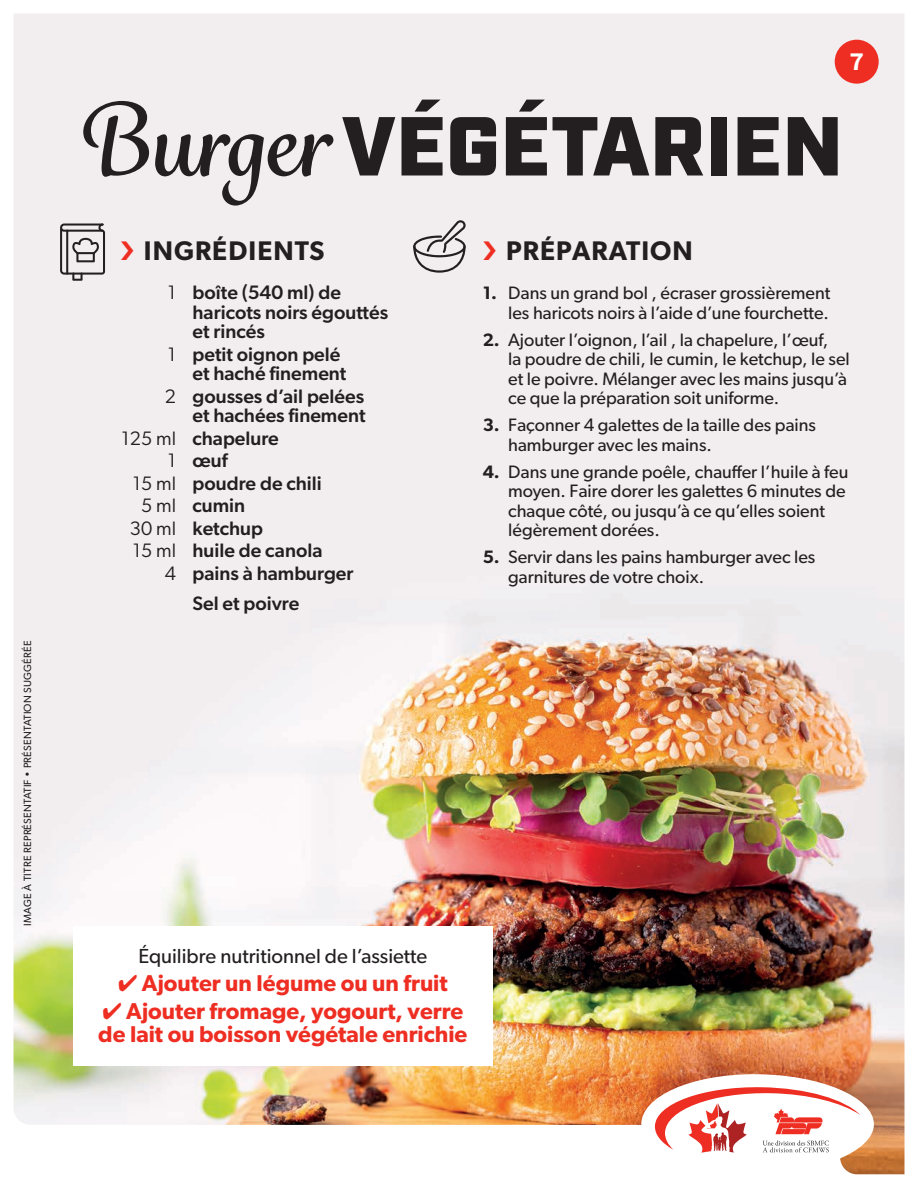
<style>
.page{position:relative;width:918px;height:1188px;background:#fff}
.page>*{position:absolute;margin:0;border:0;box-sizing:border-box;transform-origin:0 0}
.t1{font:900 83.4px "Industry";letter-spacing:.01em;color:#231f20}
.t2{font:600 27px "Gibson";letter-spacing:.04em;color:#231f20}
.t3{font:25.5px "Source Code Variable";color:#fff}
.t4{font:600 22.95px/23px "Gibson";color:#ee2e22}
.t5{font:20.4px "Gibson";color:#231f20}
.t6{font:500 19.5px/19.5px "Gibson";color:#231f20}
.t7{font:18px/19.5px "Gibson";color:#231f20}
.t8{font:10.5px "Gibson";letter-spacing:.025em;color:#231f20}
.s1{font-family:"Grafolita Script";font-weight:700;font-size:97.35px}
.s2{font-weight:400}
.s3{font-weight:600}
</style>
<div class="page">
<img style="left:14px;top:14px;width:890px;height:1160px">
<svg style="left:641px;top:1074px;width:233px;height:100px"></svg>
<div style="left:835px;top:40px;width:44px;height:44px;background:#ee2e22;border-radius:50%"></div>
<div style="left:73px;top:926px;width:420px;height:139px;background:#fff"></div>
<svg style="left:60px;top:224px;width:45px;height:57px;background:#b5b0b2"></svg>
<svg style="left:413px;top:220px;width:53px;height:53px;background:#c7c2c4"></svg>
<svg style="left:121px;top:241px;width:13px;height:19px"></svg>
<svg style="left:483px;top:241px;width:13px;height:19px"></svg>
<p class="t8" style="left:21px;top:926px;width:287px;rotate:-90deg">IMAGE À TITRE REPRÉSENTATIF • PRÉSENTATION SUGGÉRÉE</p>
<p class="t1" style="left:75px;top:96px;width:769px"><span class="s1">Burger</span> VÉGÉTARIEN</p>
<p class="t3" style="left:849px;top:43px;width:17px">7</p>
<p class="t2" style="left:144px;top:235px;width:182px">INGRÉDIENTS</p>
<p class="t6" style="left:193px;top:282px;width:197px;text-indent:-25px"><span class="s2">1</span> boîte (540 ml) de haricots noirs égouttés et rincés</p>
<p class="t6" style="left:193px;top:344px;width:155px;text-indent:-25px"><span class="s2">1</span> petit oignon pelé et haché finement</p>
<p class="t6" style="left:165px;top:386px;width:202px;text-align:right"><span class="s2">2</span> gousses d’ail pelées et hachées finement</p>
<p class="t6" style="left:122px;top:428px;width:159px"><span class="s2">125 ml</span> chapelure</p>
<p class="t6" style="left:168px;top:450px;width:61px"><span class="s2">1</span> œuf</p>
<p class="t6" style="left:133px;top:473px;width:190px"><span class="s2">15 ml</span> poudre de chili</p>
<p class="t6" style="left:141px;top:495px;width:106px"><span class="s2">5 ml</span> cumin</p>
<p class="t6" style="left:130px;top:518px;width:135px"><span class="s2">30 ml</span> ketchup</p>
<p class="t6" style="left:133px;top:540px;width:191px"><span class="s2">15 ml</span> huile de canola</p>
<p class="t6" style="left:165px;top:563px;width:190px"><span class="s2">4</span> pains à hamburger</p>
<p class="t6" style="left:193px;top:593px;width:108px">Sel et poivre</p>
<p class="t2" style="left:506px;top:235px;width:188px">PRÉPARATION</p>
<p class="t7" style="left:483px;top:283px;width:349px;text-align:right"><span class="s3">1.</span> Dans un grand bol , écraser grossièrement les haricots noirs à l’aide d’une fourchette.</p>
<p class="t7" style="left:508px;top:329px;width:343px;text-indent:-26px"><span class="s3">2.</span> Ajouter l’oignon, l’ail , la chapelure, l’œuf,<br>la poudre de chili, le cumin, le ketchup, le sel et le poivre. Mélanger avec les mains jusqu’à ce que la préparation soit uniforme.</p>
<p class="t7" style="left:508px;top:415px;width:309px;text-indent:-26px"><span class="s3">3.</span> Façonner 4 galettes de la taille des pains hamburger avec les mains.</p>
<p class="t7" style="left:508px;top:461px;width:342px;text-indent:-26px"><span class="s3">4.</span> Dans une grande poêle, chauffer l’huile à feu moyen. Faire dorer les galettes 6 minutes de chaque côté, ou jusqu’à ce qu’elles soient légèrement dorées.</p>
<p class="t7" style="left:508px;top:547px;width:309px;text-indent:-26px"><span class="s3">5.</span> Servir dans les pains hamburger avec les garnitures de votre choix.</p>
<p class="t5" style="left:139px;top:944px;width:290px">Équilibre nutritionnel de l’assiette</p>
<p class="t4" style="left:118px;top:971px;width:331px">✔ Ajouter un légume ou un fruit</p>
<p class="t4" style="left:98px;top:999px;width:371px">✔ Ajouter fromage, yogourt, verre de lait ou boisson végétale enrichie</p>
</div>
